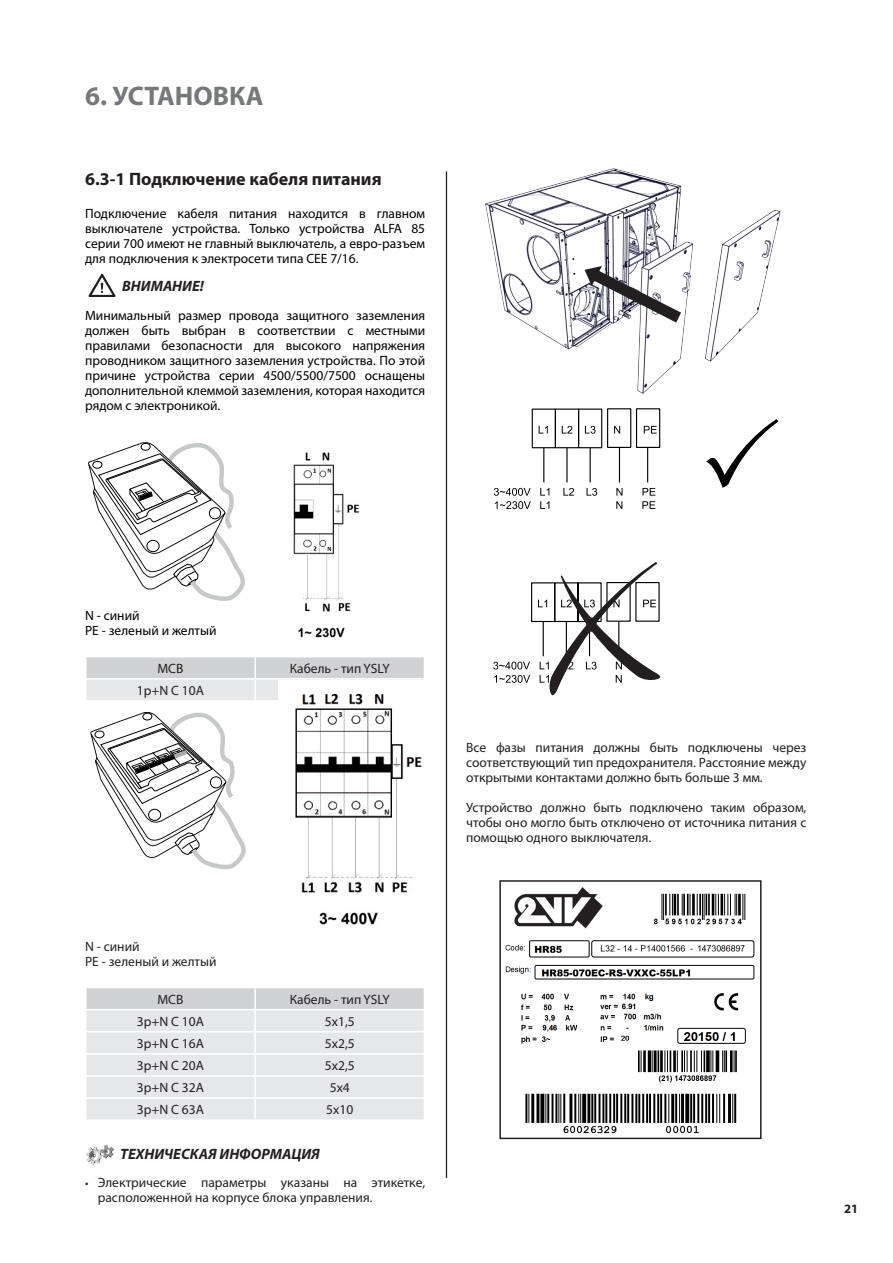
<style>
.page{position:relative;width:893px;height:1263px;background:#fff}
.page>*{position:absolute;margin:0;border:0;box-sizing:border-box;transform-origin:0 0}
.obsah{font:700 27px "Myriad Pro";color:#76787b}
.obsah1_2_1{font:700 18px "Myriad Pro";color:#231f20}
.upozor{font:italic 700 15px "Myriad Pro";color:#231f20}
.Text{font:13.5px/15px "Myriad Pro";color:#000;text-align:justify}
.Text-2{font:13.5px/15px "Myriad Pro";color:#231f20;text-align:justify}
.t1{font:700 12.75px "Myriad Pro";color:#231f20}
.s1{font-size:12px}
</style>
<div class="page">
<img style="left:485px;top:169px;width:295px;height:224px">
<svg style="left:89px;top:274px;width:27px;height:23px"></svg>
<svg style="left:86px;top:657px;width:338px;height:43px;background:#dbdcdd"></svg>
<svg style="left:86px;top:988px;width:338px;height:131px;background:#e4e5e7"></svg>
<svg style="left:86px;top:1145px;width:28px;height:19px"></svg>
<hr style="left:446px;top:171px;width:1px;height:1007px;background:#231f20">
<svg style="left:88px;top:442px;width:157px;height:159px"></svg>
<img style="left:293px;top:452px;width:67px;height:186px">
<svg style="left:90px;top:712px;width:156px;height:157px"></svg>
<img style="left:279px;top:680px;width:145px;height:245px">
<svg style="left:585px;top:266px;width:96px;height:56px"></svg>
<svg style="left:563px;top:488px;width:11px;height:8px"></svg>
<hr style="left:543px;top:448px;width:1px;height:34px;background:#000002">
<hr style="left:566px;top:448px;width:2px;height:34px;background:#000002">
<svg style="left:587px;top:488px;width:10px;height:8px"></svg>
<hr style="left:590px;top:448px;width:1px;height:34px;background:#000002">
<hr style="left:619px;top:448px;width:1px;height:34px;background:#000002">
<hr style="left:647px;top:448px;width:1px;height:34px;background:#000002">
<svg style="left:531px;top:408px;width:130px;height:41px"></svg>
<svg style="left:494px;top:488px;width:37px;height:21px"></svg>
<svg style="left:540px;top:488px;width:9px;height:21px"></svg>
<svg style="left:642px;top:488px;width:13px;height:21px"></svg>
<svg style="left:616px;top:488px;width:6px;height:21px"></svg>
<svg style="left:493px;top:662px;width:37px;height:7px"></svg>
<div style="left:531px;top:582px;width:24px;height:40px;border:1px solid #000002"></div>
<svg style="left:494px;top:675px;width:36px;height:8px"></svg>
<svg style="left:706px;top:419px;width:72px;height:69px"></svg>
<svg style="left:538px;top:562px;width:122px;height:133px"></svg>
<img style="left:505px;top:887px;width:250px;height:247px">
<div style="left:499px;top:880px;width:262px;height:259px;border:2px solid #231f20"></div>
<p class="obsah" style="left:85px;top:79px;width:180px">6. УСТАНОВКА</p>
<p class="obsah1_2_1" style="left:85px;top:167px;width:298px">6.3-1 Подключение кабеля питания</p>
<p class="Text" style="left:85px;top:206px;width:342px">Подключение кабеля питания находится в главном выключателе устройства. Только устройства ALFA 85 серии 700 имеют не главный выключатель, а евро-разъем для подключения к электросети типа CEE 7/16.</p>
<p class="upozor" style="left:122px;top:277px;width:83px">ВНИМАНИЕ!</p>
<p class="Text" style="left:85px;top:308px;width:342px">Минимальный размер провода защитного заземления должен быть выбран в соответствии с местными правилами безопасности для высокого напряжения проводником защитного заземления устройства. По этой причине устройства серии 4500/5500/7500 оснащены дополнительной клеммой заземления, которая находится рядом с электроникой.</p>
<p class="Text" style="left:85px;top:608px;width:56px">N - синий</p>
<p class="Text" style="left:85px;top:623px;width:133px">PE - зеленый и желтый</p>
<p class="Text-2" style="left:157px;top:660px;width:28px">MCB</p>
<p class="Text-2" style="left:290px;top:660px;width:102px">Кабель - тип YSLY</p>
<p class="Text-2" style="left:137px;top:683px;width:69px">1p+N C 10A</p>
<p class="Text-2" style="left:85px;top:938px;width:56px">N - синий</p>
<p class="Text-2" style="left:85px;top:953px;width:133px">PE - зеленый и желтый</p>
<p class="Text-2" style="left:157px;top:991px;width:28px">MCB</p>
<p class="Text-2" style="left:290px;top:991px;width:102px">Кабель - тип YSLY</p>
<p class="Text-2" style="left:137px;top:1013px;width:69px">3p+N C 10A</p>
<p class="Text-2" style="left:325px;top:1013px;width:31px">5x1,5</p>
<p class="Text-2" style="left:137px;top:1035px;width:69px">3p+N C 16A</p>
<p class="Text-2" style="left:325px;top:1035px;width:31px">5x2,5</p>
<p class="Text-2" style="left:137px;top:1058px;width:69px">3p+N C 20A</p>
<p class="Text-2" style="left:325px;top:1058px;width:31px">5x2,5</p>
<p class="Text-2" style="left:137px;top:1080px;width:69px">3p+N C 32A</p>
<p class="Text-2" style="left:330px;top:1080px;width:22px">5x4</p>
<p class="Text-2" style="left:137px;top:1102px;width:69px">3p+N C 63A</p>
<p class="Text-2" style="left:326px;top:1102px;width:29px">5x10</p>
<p class="upozor" style="left:120px;top:1144px;width:201px">ТЕХНИЧЕСКАЯ ИНФОРМАЦИЯ</p>
<p class="Text-2" style="left:98px;top:1175px;width:329px;text-indent:-13px"><span class="s1">•</span> Электрические параметры указаны на этикетке, расположенной на корпусе блока управления.</p>
<p class="Text-2" style="left:466px;top:739px;width:342px">Все фазы питания должны быть подключены через соответствующий тип предохранителя. Расстояние между открытыми контактами должно быть больше 3 мм.</p>
<p class="Text-2" style="left:466px;top:799px;width:342px">Устройство должно быть подключено таким образом, чтобы оно могло быть отключено от источника питания с помощью одного выключателя.</p>
<p class="t1" style="left:844px;top:1200px;width:16px">21</p>
</div>
